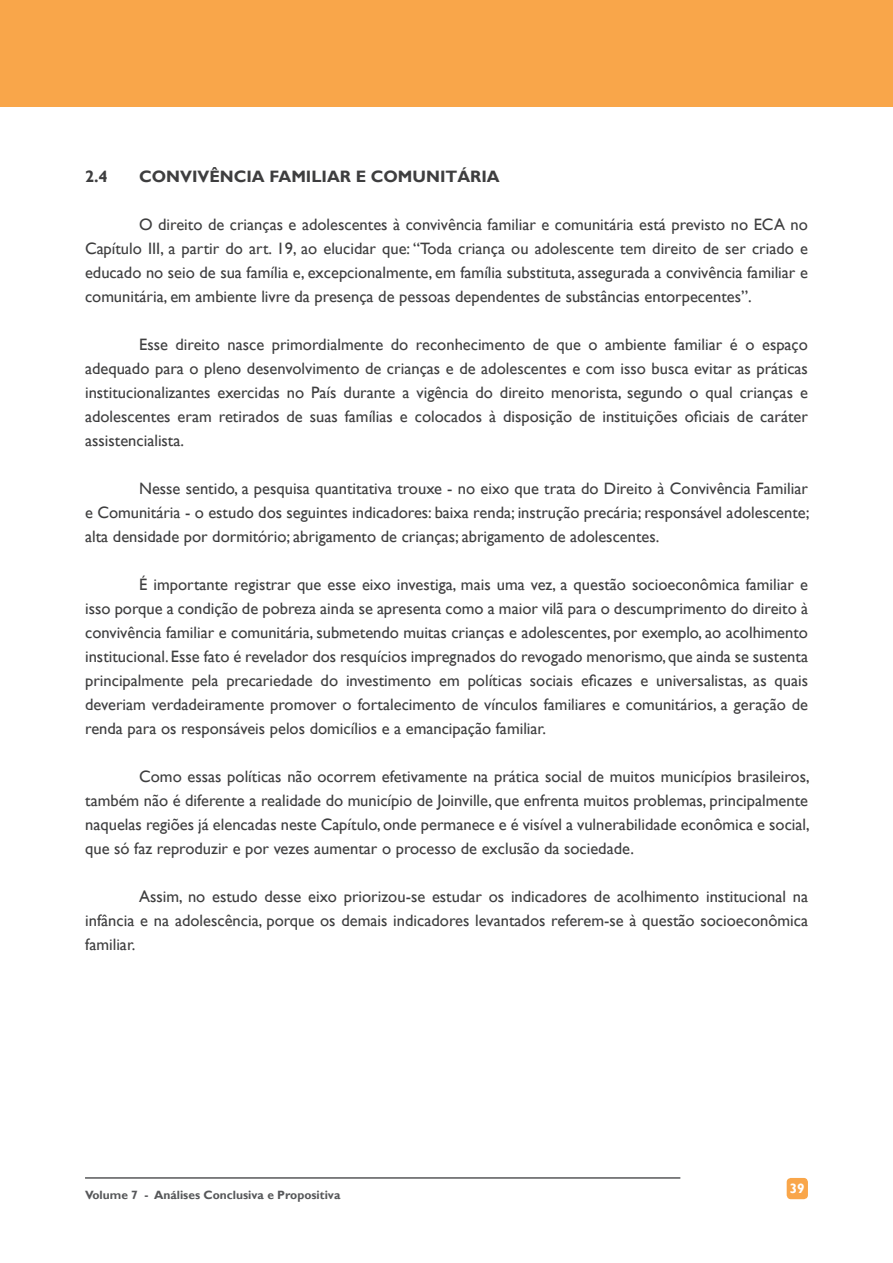
<style>
.page{position:relative;width:893px;height:1263px;background:#fff}
.page>*{position:absolute;margin:0;border:0;box-sizing:border-box;transform-origin:0 0}
.t1{font:16.5px/24px "Gill Sans";color:#3e3e3f;text-align:justify}
.t2{font:700 16.5px "Gill Sans";color:#3e3e3f}
.t3{font:700 13.5px "Gill Sans";color:#fff}
.t4{font:700 12px "Gill Sans";color:#57585a}
</style>
<div class="page">
<div style="left:787px;top:1178px;width:21px;height:21px;background:#f9a64a;border-radius:4px"></div>
<div style="left:0;top:0;width:893px;height:106px;background:#f9a64a"></div>
<hr style="left:85px;top:1177px;width:595px;height:2px;background:#57585a">
<p class="t2" style="left:85px;top:166px;width:24px">2.4</p>
<p class="t2" style="left:139px;top:166px;width:26px">Conviv</p>
<p class="t2" style="left:209px;top:166px;width:23px">ência</p>
<p class="t2" style="left:269px;top:166px;width:21px">Familiar</p>
<p class="t2" style="left:356px;top:166px;width:41px">e Comunitária</p>
<p class="t1" style="left:85px;top:212px;width:724px;text-indent:54px">O direito de crianças e adolescentes à convivência familiar e comunitária está previsto no ECA no Capítulo III, a partir do art. 19, ao elucidar que: “Toda criança ou adolescente tem direito de ser criado e educado no seio de sua família e, excepcionalmente, em família substituta, assegurada a convivência familiar e comunitária, em ambiente livre da presença de pessoas dependentes de substâncias entorpecentes”.</p>
<p class="t1" style="left:85px;top:332px;width:724px;text-indent:54px">Esse direito nasce primordialmente do reconhecimento de que o ambiente familiar é o espaço adequado para o pleno desenvolvimento de crianças e de adolescentes e com isso busca evitar as práticas institucionalizantes exercidas no País durante a vigência do direito menorista, segundo o qual crianças e adolescentes eram retirados de suas famílias e colocados à disposição de instituições oficiais de caráter assistencialista.</p>
<p class="t1" style="left:85px;top:476px;width:726px;text-indent:54px">Nesse sentido, a pesquisa quantitativa trouxe - no eixo que trata do Direito à Convivência Familiar e Comunitária - o estudo dos seguintes indicadores: baixa renda; instrução precária; responsável adolescente; alta densidade por dormitório; abrigamento de crianças; abrigamento de adolescentes.</p>
<p class="t1" style="left:85px;top:572px;width:724px;text-indent:54px">É importante registrar que esse eixo investiga, mais uma vez, a questão socioeconômica familiar e isso porque a condição de pobreza ainda se apresenta como a maior vilã para o descumprimento do direito à convivência familiar e comunitária, submetendo muitas crianças e adolescentes, por exemplo, ao acolhimento institucional. Esse fato é revelador dos resquícios impregnados do revogado menorismo, que ainda se sustenta principalmente pela precariedade do investimento em políticas sociais eficazes e universalistas, as quais deveriam verdadeiramente promover o fortalecimento de vínculos familiares e comunitários, a geração de renda para os responsáveis pelos domicílios e a emancipação familiar.</p>
<p class="t1" style="left:85px;top:764px;width:726px;text-indent:54px">Como essas políticas não ocorrem efetivamente na prática social de muitos municípios brasileiros, também não é diferente a realidade do município de Joinville, que enfrenta muitos problemas, principalmente naquelas regiões já elencadas neste Capítulo, onde permanece e é visível a vulnerabilidade econômica e social, que só faz reproduzir e por vezes aumentar o processo de exclusão da sociedade.</p>
<p class="t1" style="left:85px;top:884px;width:724px;text-indent:54px">Assim, no estudo desse eixo priorizou-se estudar os indicadores de acolhimento institucional na infância e na adolescência, porque os demais indicadores levantados referem-se à questão socioeconômica familiar.</p>
<p class="t4" style="left:85px;top:1188px;width:257px">Volume 7 - Análises Conclusiva e Propositiva</p>
<p class="t3" style="left:790px;top:1180px;width:16px">39</p>
</div>
